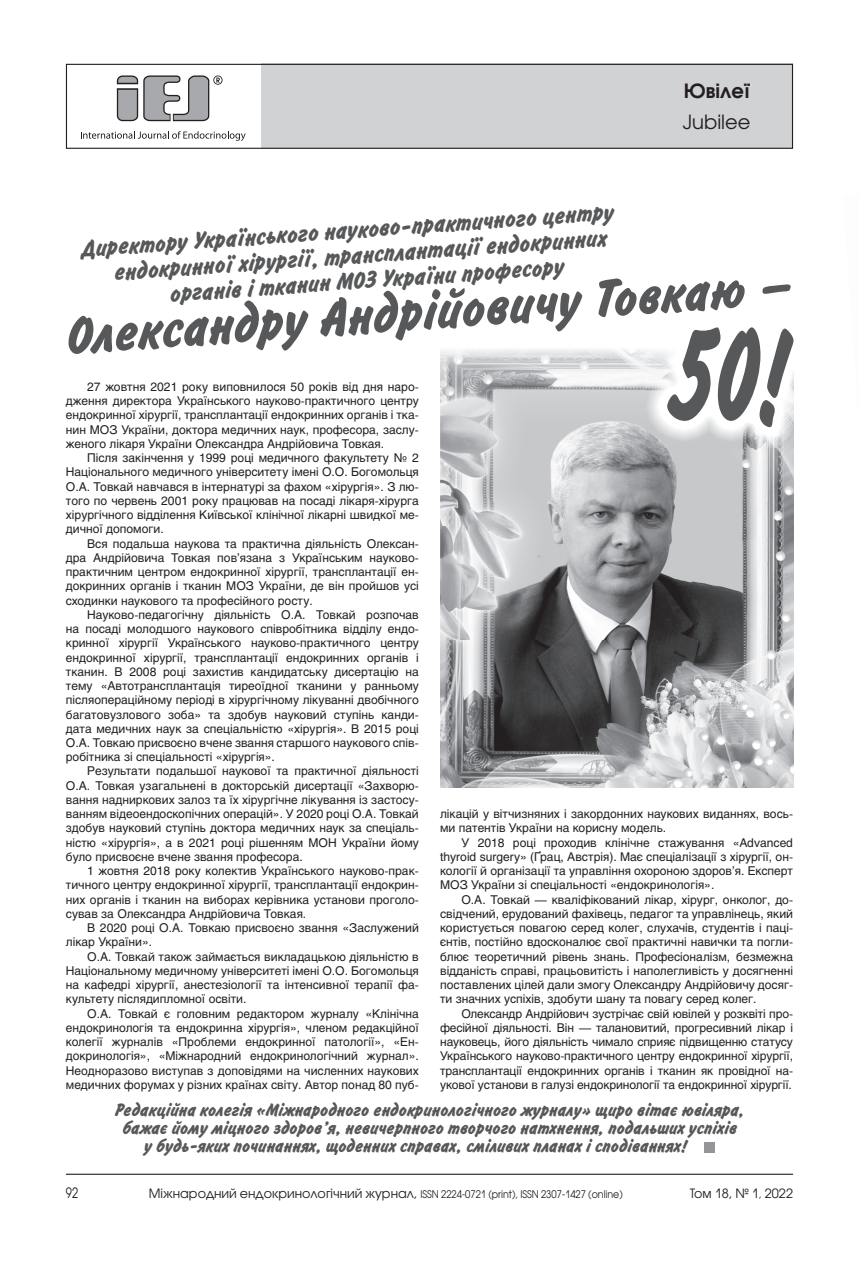
<style>
.page{position:relative;width:859px;height:1263px;background:#fff}
.page>*{position:absolute;margin:0;border:0;box-sizing:border-box;transform-origin:0 0}
.t1{font:700 133.2px "Inform C";color:#57585a;scale:.67 1}
.t2{font:700 53.25px "Inform C";color:#57585a}
.t3{font:700 24px "Inform C";color:#57585a}
.t4{font:19.5px "Avant Garde Gothic C";color:#231f20}
.t5{font:700 19.5px "Avant Garde Gothic C";color:#231f20}
.t6{font:700 18px "Inform C";color:#57585a}
.t7{font:14.25px "Avant Garde Gothic C";color:#231f20;scale:.78 1}
.t8{font:12.75px "Avant Garde Gothic C";color:#231f20}
.t9{font:12px/14.2px "Helios";color:#231f20;text-align:justify}
.t10{font:10.5px "Avant Garde Gothic C";color:#231f20;scale:.9 1}
.s1{font-size:12.75px}
.s2{font-size:10.5px}
</style>
<div class="page">
<div style="left:261px;top:64px;width:532px;height:85px;background:#d1d2d4"></div>
<div style="left:66px;top:64px;width:727px;height:85px;border:1px solid #231f20"></div>
<svg style="left:117px;top:75px;width:106px;height:46px"></svg>
<svg style="left:81px;top:131px;width:165px;height:10px"></svg>
<hr style="left:66px;top:1174px;width:727px;height:1px;background:#231f20">
<div style="left:704px;top:1142px;width:11px;height:10px;background:#939598"></div>
<img style="left:440px;top:349px;width:252px;height:438px">
<img style="left:692px;top:448px;width:101px;height:339px">
<img style="left:646px;top:349px;width:147px;height:99px">
<h3 class="t5" style="left:684px;top:79px;width:68px">Ювілеї</h3>
<h3 class="t4" style="left:683px;top:110px;width:69px">Jubilee</h3>
<h3 class="t3" style="left:80px;top:235px;width:536px;rotate:-4deg">Директору Українського науково-практичного центру</h3>
<h3 class="t3" style="left:113px;top:259px;width:495px;rotate:-4deg">ендокринної хірургії, трансплантації ендокринних</h3>
<h3 class="t3" style="left:169px;top:280px;width:397px;rotate:-4deg">органів і тканин МОЗ України професору</h3>
<h2 class="t2" style="left:62px;top:306px;width:731px;rotate:-4deg">Олександру Андрійовичу Товкаю —</h2>
<h1 class="t1" style="left:667px;top:299px;width:177px">50!</h1>
<p class="t9" style="left:66px;top:379px;width:354px;text-indent:21px">27 жовтня 2021 року виповнилося 50 років від дня наро&shy;дження директора Українського науково-практичного центру ендокринної хірургії, трансплантації ендокринних органів і тка&shy;нин МОЗ України, доктора медичних наук, професора, заслу&shy;женого лікаря України Олександра Андрійовича Товкая.</p>
<p class="t9" style="left:66px;top:451px;width:354px;text-indent:21px">Після закінчення у 1999 році медичного факультету № 2<br>Національного медичного університету імені О.О. Богомольця О.А. Товкай навчався в інтернатурі за фахом «хірургія». З лю&shy;того по червень 2001 року працював на посаді лікаря-хірурга хірургічного відділення Київської клінічної лікарні швидкої ме&shy;дичної допомоги.</p>
<p class="t9" style="left:66px;top:536px;width:354px;text-indent:21px">Вся подальша наукова та практична діяльність Олексан&shy;дра Андрійовича Товкая пов’язана з Українським науково&shy;практичним центром ендокринної хірургії, трансплантації ен&shy;докринних органів і тканин МОЗ України, де він пройшов усі сходинки наукового та професійного росту.</p>
<p class="t9" style="left:66px;top:607px;width:354px;text-indent:21px">Науково-педагогічну діяльність О.А. Товкай розпочав на посаді молодшого наукового співробітника відділу ендо&shy;кринної хірургії Українського науково-практичного центру ендокринної хірургії, трансплантації ендокринних органів і тканин. В 2008 році захистив кандидатську дисертацію на тему «Автотрансплантація тиреоїдної тканини у ранньому післяопераційному періоді в хірургічному лікуванні двобічного багатовузлового зоба» та здобув науковий ступінь канди&shy;дата медичних наук за спеціальністю «хірургія». В 2015 році О.А. Товкаю присвоєно вчене звання старшого наукового спів&shy;робітника зі спеціальності «хірургія».</p>
<p class="t9" style="left:66px;top:764px;width:354px;text-indent:21px">Результати подальшої наукової та практичної діяльності О.А. Товкая узагальнені в докторській дисертації «Захворю&shy;вання надниркових залоз та їх хірургічне лікування із застосу&shy;ванням відеоендоскопічних операцій». У 2020 році О.А. Товкай здобув науковий ступінь доктора медичних наук за спеціаль&shy;ністю «хірургія», а в 2021 році рішенням МОН України йому було присвоєне вчене звання професора.</p>
<p class="t9" style="left:66px;top:864px;width:354px;text-indent:21px">1 жовтня 2018 року колектив Українського науково-прак&shy;тичного центру ендокринної хірургії, трансплантації ендокрин&shy;них органів і тканин на виборах керівника установи проголо&shy;сував за Олександра Андрійовича Товкая.</p>
<p class="t9" style="left:66px;top:921px;width:354px;text-indent:21px">В 2020 році О.А. Товкаю присвоєно звання «Заслужений лікар України».</p>
<p class="t9" style="left:66px;top:949px;width:354px;text-indent:21px">О.А. Товкай також займається викладацькою діяльністю в Національному медичному університеті імені О.О. Богомольця на кафедрі хірургії, анестезіології та інтенсивної терапії фа&shy;культету післядипломної освіти.</p>
<p class="t9" style="left:66px;top:1006px;width:354px;text-indent:21px">О.А. Товкай є головним редактором журналу «Клінічна ендокринологія та ендокринна хірургія», членом редакційної колегії журналів «Проблеми ендокринної патології», «Ен&shy;докринологія», «Міжнародний ендокринологічний журнал».<br>Неодноразово виступав з доповідями на численних наукових медичних форумах у різних країнах світу. Автор понад 80 пуб-</p>
<p class="t9" style="left:440px;top:807px;width:354px">лікацій у вітчизняних і закордонних наукових виданнях, вось&shy;ми патентів України на корисну модель.</p>
<p class="t9" style="left:440px;top:835px;width:354px;text-indent:21px">У 2018 році проходив клінічне стажування «Advanced thyroid surgery» (Ґрац, Австрія). Має спеціалізації з хірургії, он&shy;кології й організації та управління охороною здоров’я. Експерт МОЗ України зі спеціальності «ендокринологія».</p>
<p class="t9" style="left:440px;top:892px;width:354px;text-indent:21px">О.А. Товкай — кваліфікований лікар, хірург, онколог, до&shy;свідчений, ерудований фахівець, педагог та управлінець, який користується повагою серед колег, слухачів, студентів і паці&shy;єнтів, постійно вдосконалює свої практичні навички та погли&shy;блює теоретичний рівень знань. Професіоналізм, безмежна відданість справі, працьовитість і наполегливість у досягненні поставлених цілей дали змогу Олександру Андрійовичу досяг&shy;ти значних успіхів, здобути шану та повагу серед колег.</p>
<p class="t9" style="left:440px;top:1006px;width:354px;text-indent:21px">Олександр Андрійович зустрічає свій ювілей у розквіті про&shy;фесійної діяльності. Він — талановитий, прогресивний лікар і науковець, його діяльність чимало сприяє підвищенню статусу Українського науково-практичного центру ендокринної хірургії, трансплантації ендокринних органів і тканин як провідної на&shy;укової установи в галузі ендокринології та ендокринної хірургії.</p>
<h3 class="t6" style="left:115px;top:1100px;width:631px">Редакційна колегія «Міжнародного ендокринологічного журналу» щиро вітає ювіляра,</h3>
<h3 class="t6" style="left:122px;top:1118px;width:616px">бажає йому міцного здоров’я, невичерпного творчого натхнення, подальших успіхів</h3>
<h3 class="t6" style="left:144px;top:1136px;width:544px">у будь-яких починаннях, щоденних справах, сміливих планах і сподіваннях!</h3>
<p class="t7" style="left:66px;top:1184px;width:17px">92</p>
<p class="t10" style="left:149px;top:1187px;width:528px"><span class="s1">Міжнародний ендокринологічний журнал,</span> ISSN 2224-0721 (print), ISSN 2307-1427 (online)</p>
<p class="t8" style="left:690px;top:1185px;width:105px">Том 18, № 1<span class="s2">,</span> 2022</p>
</div>
